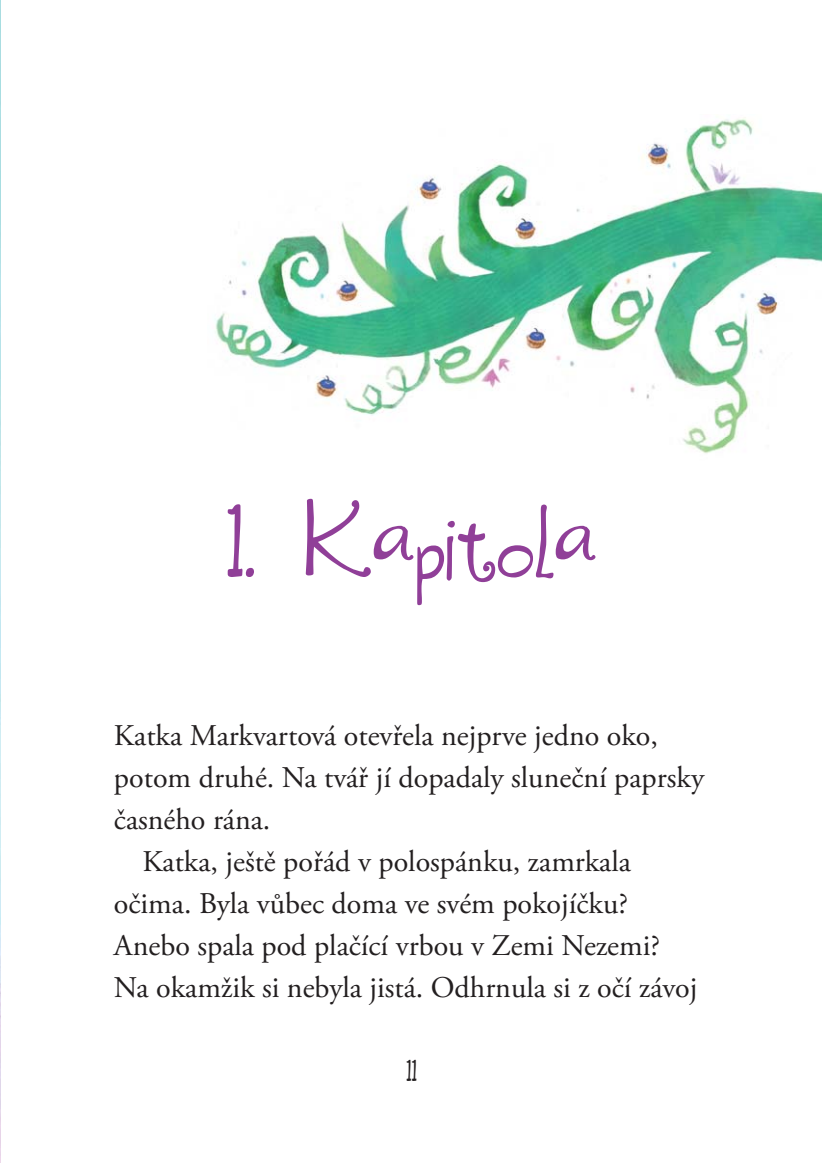
<style>
.page{position:relative;width:822px;height:1163px;background:#fff}
.page>*{position:absolute;margin:0;border:0;box-sizing:border-box;transform-origin:0 0}
.t1{font:96px "Yippy Skippy";color:#903f98}
.t2{font:30px "Adobe Garamond Pro";color:#231f20}
.t3{font:28px "Yippy Skippy";color:#231f20}
</style>
<div class="page">
<img style="left:0;top:0;width:1px;height:1162px">
<img style="left:215px;top:117px;width:607px;height:337px">
<h1 class="t1" style="left:226px;top:505px;width:372px">1. Kapitola</h1>
<p class="t2" style="left:114px;top:723px;width:545px">Katka Markvartová otevřela nejprve jedno oko,</p>
<p class="t2" style="left:114px;top:765px;width:591px">potom druhé. Na tvář jí dopadaly sluneční paprsky</p>
<p class="t2" style="left:114px;top:807px;width:158px">časného rána.</p>
<p class="t2" style="left:142px;top:849px;width:490px">Katka, ještě pořád v polospánku, zamrkala</p>
<p class="t2" style="left:114px;top:891px;width:515px">očima. Byla vůbec doma ve svém pokojíčku?</p>
<p class="t2" style="left:114px;top:933px;width:547px">Anebo spala pod plačící vrbou v Zemi Nezemi?</p>
<p class="t2" style="left:114px;top:975px;width:585px">Na okamžik si nebyla jistá. Odhrnula si z očí závoj</p>
<p class="t3" style="left:406px;top:1060px;width:12px">11</p>
</div>
